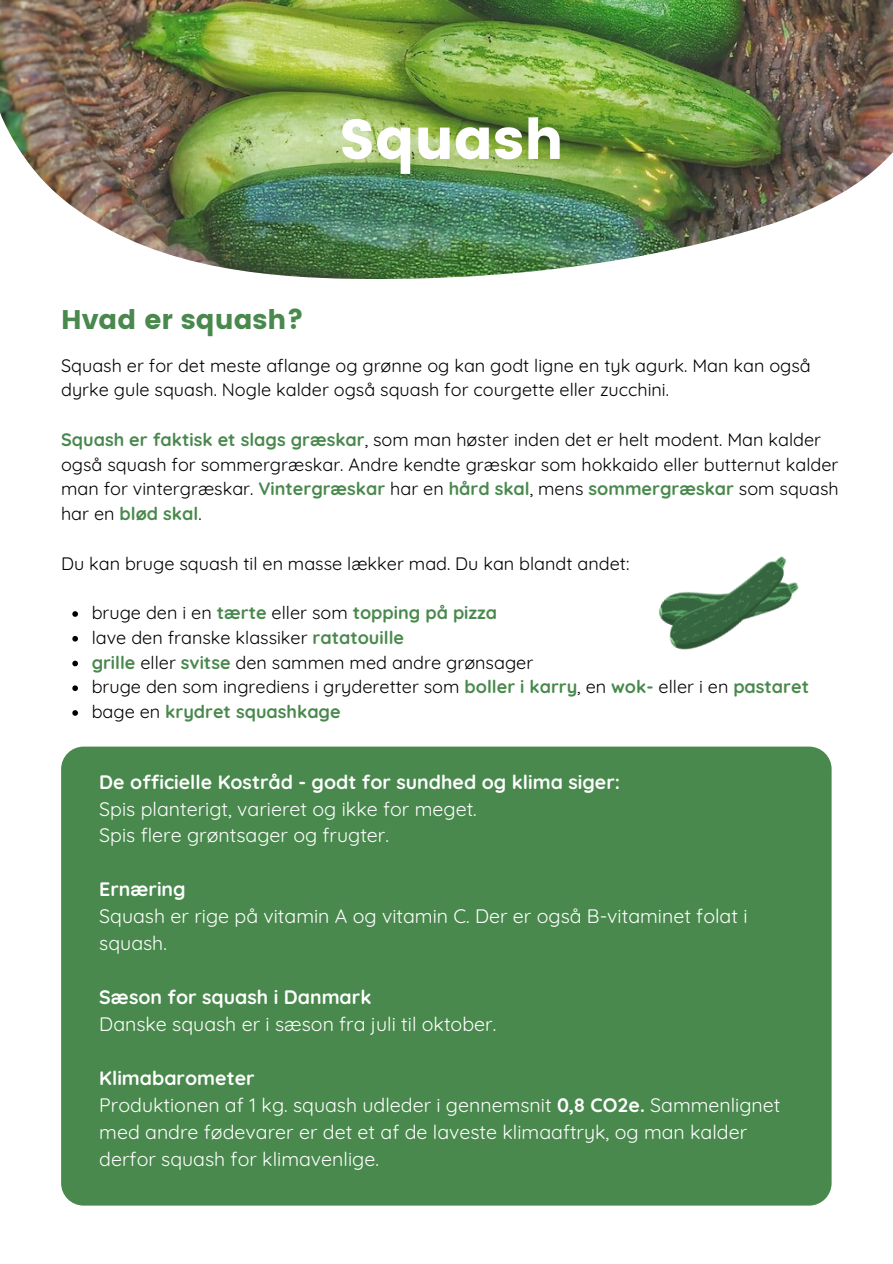
<style>
.page{position:relative;width:893px;height:1264px;background:#fff}
.page>*{position:absolute;margin:0;border:0;box-sizing:border-box;transform-origin:0 0}
.t1{font:56.25px "Poppins";color:#fff}
.t2{font:27px "Poppins";color:#49894d}
.t3{font:19.5px/27px "Quicksand";color:#fff}
.t4{font:700 19.5px "Quicksand";color:#fff}
.t5{font:18px/24.8px "Quicksand";color:#000}
.t6{font:700 18px "Quicksand";color:#49894d}
.s1{font-weight:700;color:#49894d}
.s2{font-weight:400;color:#000}
.s3{font-weight:700}
</style>
<div class="page">
<div style="left:61px;top:746px;width:770px;height:459px;background:#49894d;border-radius:22px"></div>
<img style="left:0;top:0;width:892px;height:280px">
<svg style="left:72px;top:611px;width:6px;height:6px"></svg>
<svg style="left:72px;top:636px;width:6px;height:5px"></svg>
<svg style="left:72px;top:660px;width:6px;height:6px"></svg>
<svg style="left:72px;top:685px;width:6px;height:6px"></svg>
<svg style="left:72px;top:710px;width:6px;height:5px"></svg>
<img style="left:658px;top:556px;width:141px;height:94px">
<p class="t1" style="left:339px;top:107px;width:226px">Squash</p>
<p class="t2" style="left:61px;top:303px;width:244px">Hvad er squash?</p>
<p class="t5" style="left:61px;top:352px;width:751px">Squash er for det meste aflange og grønne og kan godt ligne en tyk agurk. Man kan også dyrke gule squash. Nogle kalder også squash for courgette eller zucchini.</p>
<p class="t5" style="left:61px;top:427px;width:779px"><span class="s1">Squash er faktisk et slags græskar</span>, som man høster inden det er helt modent. Man kalder også squash for sommergræskar. Andre kendte græskar som hokkaido eller butternut kalder man for vintergræskar. <span class="s1">Vintergræskar</span> har en <span class="s1">hård skal</span>, mens <span class="s1">sommergræskar</span> som squash har en <span class="s1">blød skal</span>.</p>
<p class="t5" style="left:61px;top:550px;width:569px">Du kan bruge squash til en masse lækker mad. Du kan blandt andet:</p>
<p class="t5" style="left:92px;top:600px;width:407px">bruge den i en <span class="s1">tærte</span> eller som <span class="s1">topping på pizza</span></p>
<p class="t5" style="left:92px;top:624px;width:314px">lave den franske klassiker <span class="s1">ratatouille</span></p>
<p class="t5" style="left:92px;top:649px;width:443px"><span class="s1">grille</span> eller <span class="s1">svitse</span> den sammen med andre grønsager</p>
<p class="t5" style="left:92px;top:674px;width:718px">bruge den som ingrediens i gryderetter som <span class="s1">boller i karry</span>, en <span class="s1">wok-</span> eller i en <span class="s1">pastaret</span></p>
<p class="t6" style="left:92px;top:700px;width:250px"><span class="s2">bage en</span> krydret squashkage</p>
<p class="t4" style="left:99px;top:769px;width:522px">De officielle Kostråd - godt for sundhed og klima siger:</p>
<p class="t3" style="left:99px;top:794px;width:379px">Spis planterigt, varieret og ikke for meget.</p>
<p class="t3" style="left:99px;top:821px;width:291px">Spis flere grøntsager og frugter.</p>
<p class="t4" style="left:99px;top:877px;width:88px">Ernæring</p>
<p class="t3" style="left:99px;top:902px;width:649px">Squash er rige på vitamin A og vitamin C. Der er også B-vitaminet folat i squash.</p>
<p class="t4" style="left:99px;top:984px;width:273px">Sæson for squash i Danmark</p>
<p class="t3" style="left:99px;top:1010px;width:398px">Danske squash er i sæson fra juli til oktober.</p>
<p class="t4" style="left:99px;top:1065px;width:157px">Klimabarometer</p>
<p class="t3" style="left:99px;top:1091px;width:682px">Produktionen af 1 kg. squash udleder i gennemsnit <span class="s3">0,8 CO2e.</span> Sammenlignet med andre fødevarer er det et af de laveste klimaaftryk, og man kalder derfor squash for klimavenlige.</p>
</div>
